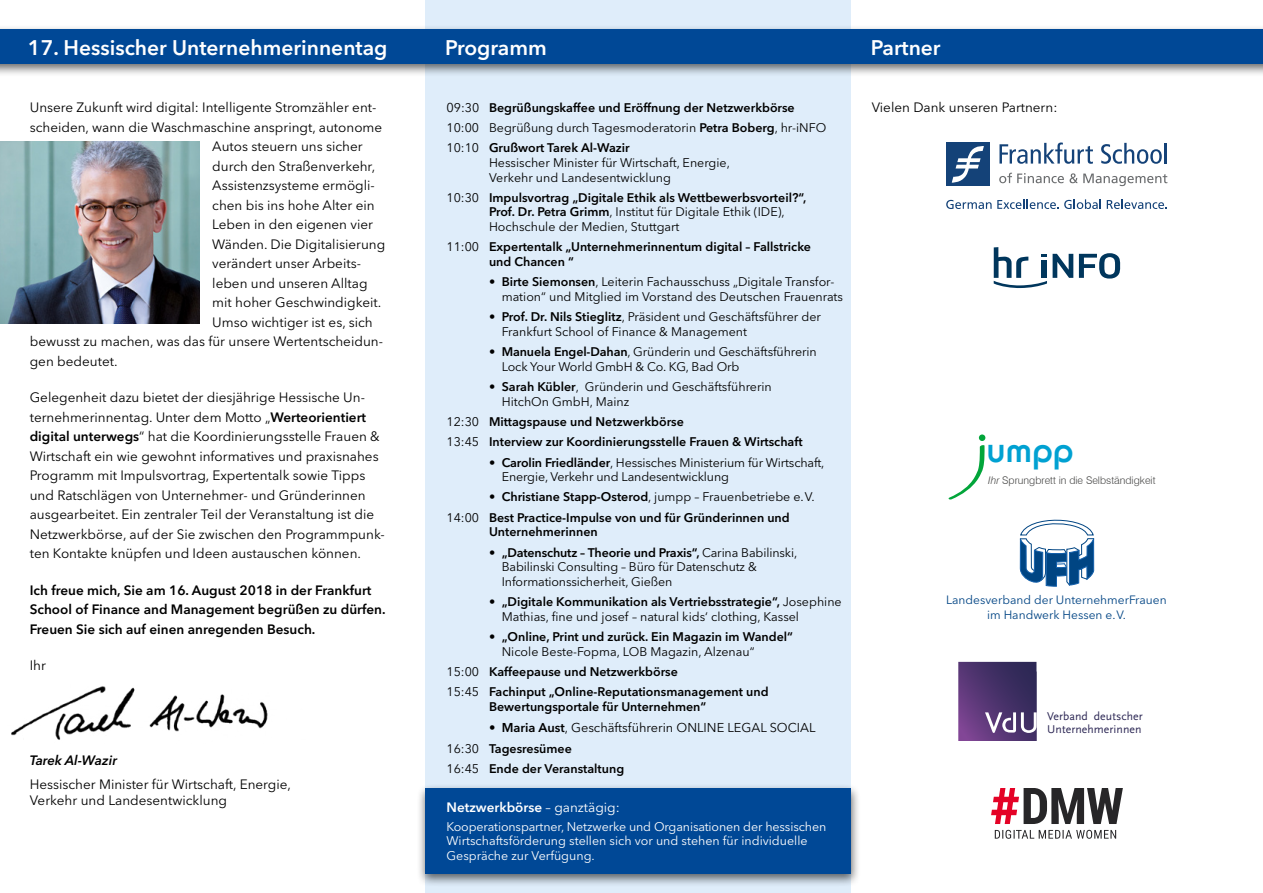
<style>
.page{position:relative;width:1263px;height:893px;background:#fff}
.page>*{position:absolute;margin:0;border:0;box-sizing:border-box;transform-origin:0 0}
.t1{font:700 34.35px "Bimini";color:#00a1d2}
.t2{font:600 21px "Avenir Next LT Pro";color:#fff}
.t3{font:13.5px/19.5px "Avenir Next LT Pro";color:#000}
.t4{font:600 13.5px/19.5px "Avenir Next LT Pro";color:#000}
.t5{font:600 13.5px "Avenir Next LT Pro";color:#fff}
.t6{font:italic 600 13.5px "Avenir Next LT Pro";color:#000}
.t7{font:12.75px "Avenir Next LT Pro";color:#000}
.t8{font:600 12.45px/20.2px "Avenir Next LT Pro";color:#000}
.t9{font:12.45px/14.7px "Avenir Next LT Pro";color:#000}
.t10{font:12.45px/14.7px "Avenir Next LT Pro";color:#fff}
.t11{font:12px/15px "Avenir Next LT Pro";color:#004484;text-align:center}
.t12{font:11.85px/12.3px "Scala Sans";letter-spacing:.005em;color:#2d2855}
.t13{font:300 10.5px "Swiss 721 BT";color:#484847}
.s1{font-weight:600}
.s2{font-weight:400;font-size:12.75px}
.s3{font-weight:400}
.s4{font-style:italic}
</style>
<div class="page">
<div style="left:425px;top:0;width:425px;height:893px;background:#dfedfa"></div>
<div style="left:0;top:25px;width:1263px;height:52px;background:#000;opacity:.6"></div>
<div style="left:0;top:30px;width:1263px;height:34px;background:#004896"></div>
<div style="left:416px;top:783px;width:444px;height:104px;background:#000;opacity:.6"></div>
<div style="left:425px;top:788px;width:426px;height:86px;background:#004896"></div>
<svg style="left:1020px;top:519px;width:74px;height:68px"></svg>
<img style="left:0;top:142px;width:199px;height:182px">
<svg style="left:948px;top:445px;width:37px;height:55px"></svg>
<div style="left:979px;top:434px;width:6px;height:7px;background:#02a53a;border-radius:50%"></div>
<svg style="left:958px;top:662px;width:79px;height:79px;background:#594177"></svg>
<svg style="left:995px;top:830px;width:121px;height:9px"></svg>
<svg style="left:991px;top:788px;width:132px;height:36px"></svg>
<svg style="left:1079px;top:253px;width:41px;height:26px"></svg>
<svg style="left:994px;top:247px;width:79px;height:41px"></svg>
<img style="left:11px;top:686px;width:257px;height:54px">
<div style="left:946px;top:142px;width:44px;height:44px;background:#144278"></div>
<svg style="left:952px;top:146px;width:32px;height:37px"></svg>
<svg style="left:999px;top:143px;width:94px;height:21px"></svg>
<svg style="left:1101px;top:143px;width:61px;height:21px"></svg>
<hr style="left:1165px;top:143px;width:2px;height:21px;background:#144278">
<svg style="left:999px;top:173px;width:168px;height:13px"></svg>
<svg style="left:946px;top:200px;width:45px;height:9px"></svg>
<svg style="left:997px;top:199px;width:104px;height:10px"></svg>
<svg style="left:1107px;top:199px;width:60px;height:10px"></svg>
<h2 class="t2" style="left:28px;top:35px;width:361px">17. Hessischer Unternehmerinnentag</h2>
<h2 class="t2" style="left:445px;top:35px;width:103px">Programm</h2>
<h2 class="t2" style="left:871px;top:35px;width:71px">Partner</h2>
<p class="t3" style="left:30px;top:98px;width:348px">Unsere Zukunft wird digital: Intelligente Stromzähler ent-</p>
<p class="t3" style="left:30px;top:117px;width:354px">scheiden, wann die Waschmaschine anspringt, autonome</p>
<p class="t3" style="left:212px;top:137px;width:152px">Autos steuern uns sicher</p>
<p class="t3" style="left:212px;top:156px;width:165px">durch den Straßenverkehr,</p>
<p class="t3" style="left:212px;top:176px;width:164px">Assistenzsysteme ermögli-</p>
<p class="t3" style="left:212px;top:195px;width:164px">chen bis ins hohe Alter ein</p>
<p class="t3" style="left:212px;top:215px;width:162px">Leben in den eigenen vier</p>
<p class="t3" style="left:212px;top:234px;width:174px">Wänden. Die Digitalisierung</p>
<p class="t3" style="left:212px;top:254px;width:150px">verändert unser Arbeits-</p>
<p class="t3" style="left:212px;top:273px;width:157px">leben und unseren Alltag</p>
<p class="t3" style="left:212px;top:293px;width:171px">mit hoher Geschwindigkeit.</p>
<p class="t3" style="left:212px;top:312px;width:162px">Umso wichtiger ist es, sich</p>
<p class="t3" style="left:30px;top:332px;width:355px">bewusst zu machen, was das für unsere Wertentscheidun-</p>
<p class="t3" style="left:30px;top:351px;width:89px">gen bedeutet.</p>
<p class="t3" style="left:30px;top:388px;width:357px">Gelegenheit dazu bietet der diesjährige Hessische Un&shy;ternehmerinnentag. Unter dem Motto „<span class="s1">Werteorientiert digital unterwegs</span>“ hat die Koordinierungsstelle Frauen &amp; Wirtschaft ein wie gewohnt informatives und praxisnahes Programm mit Impulsvortrag, Expertentalk sowie Tipps und Ratschlägen von Unternehmer- und Gründerinnen ausgearbeitet. Ein zentraler Teil der Veranstaltung ist die Netzwerkbörse, auf der Sie zwischen den Programmpunk&shy;ten Kontakte knüpfen und Ideen austauschen können.</p>
<p class="t4" style="left:30px;top:580px;width:357px">Ich freue mich, Sie am 16. August 2018 in der Frankfurt<br>School of Finance and Management begrüßen zu dürfen.<br>Freuen Sie sich auf einen anregenden Besuch.</p>
<p class="t3" style="left:30px;top:656px;width:18px">Ihr</p>
<p class="t6" style="left:30px;top:752px;width:89px">Tarek Al-Wazir</p>
<p class="t3" style="left:30px;top:777px;width:263px;line-height:15.8px">Hessischer Minister für Wirtschaft, Energie,<br>Verkehr und Landesentwicklung</p>
<p class="t8" style="left:446px;top:97px;width:381px"><span class="s2">0</span><span class="s3">9:30</span> Begrüßungskaffee und Eröffnung der Netzwerkbörse<br><span class="s3">10:00 Begrüßung durch Tagesmoderatorin</span> Petra Boberg<span class="s3">, hr-iNFO<br>10:10</span> Grußwort Tarek Al-Wazir</p>
<p class="t9" style="left:489px;top:155px;width:242px">Hessischer Minister für Wirtschaft, Energie,<br>Verkehr und Landesentwicklung</p>
<p class="t8" style="left:489px;top:190px;width:319px;line-height:14.7px;text-indent:-43px"><span class="s3">10:30</span> Impulsvortrag „Digitale Ethik als Wettbewerbsvorteil?“,<br>Prof. Dr. Petra Grimm<span class="s3">, Institut für Digitale Ethik (IDE),<br>Hochschule der Medien, Stuttgart</span></p>
<p class="t8" style="left:489px;top:240px;width:323px;line-height:14.7px;text-indent:-43px"><span class="s3">11:00</span> Expertentalk „Unternehmerinnentum digital – Fallstricke und Chancen “</p>
<p class="t9" style="left:502px;top:275px;width:343px;text-indent:-13px"><span class="s1">• Birte Siemonsen</span>, Leiterin Fachausschuss „Digitale Transfor&shy;mation“ und Mitglied im Vorstand des Deutschen Frauenrats</p>
<p class="t9" style="left:502px;top:310px;width:321px;text-indent:-13px"><span class="s1">• Prof. Dr. Nils Stieglitz</span>, Präsident und Geschäftsführer der<br>Frankfurt School of Finance &amp; Management</p>
<p class="t9" style="left:502px;top:345px;width:316px;text-indent:-13px"><span class="s1">• Manuela Engel-Dahan</span>, Gründerin und Geschäftsführerin<br>Lock Your World GmbH &amp; Co. KG, Bad Orb</p>
<p class="t9" style="left:502px;top:379px;width:272px;text-indent:-13px"><span class="s1">• Sarah Kübler</span>, Gründerin und Geschäftsführerin<br>HitchOn GmbH, Mainz</p>
<p class="t8" style="left:446px;top:412px;width:358px"><span class="s3">12:30</span> Mittagspause und Netzwerkbörse<br><span class="s3">13:45</span> Interview zur Koordinierungsstelle Frauen &amp; Wirtschaft</p>
<p class="t9" style="left:502px;top:455px;width:324px;text-indent:-13px"><span class="s1">• Carolin Friedländer</span>, Hessisches Ministerium für Wirtschaft,<br>Energie, Verkehr und Landesentwicklung</p>
<p class="t8" style="left:446px;top:487px;width:370px;text-indent:43px">• Christiane Stapp-Osterod<span class="s3">, jumpp – Frauenbetriebe e.V.<br>14:00</span> Best Practice-Impulse von und für Gründerinnen und</p>
<p class="t8" style="left:489px;top:522px;width:110px">Unternehmerinnen</p>
<p class="t9" style="left:502px;top:545px;width:297px;text-indent:-13px"><span class="s1">• „Datenschutz – Theorie und Praxis“,</span> Carina Babilinski,<br>Babilinski Consulting – Büro für Datenschutz &amp;<br>Informationssicherheit, Gießen</p>
<p class="t9" style="left:502px;top:595px;width:341px;text-indent:-13px"><span class="s1">• „Digitale Kommunikation als Vertriebsstrategie“,</span> Josephine<br>Mathias, fine und josef – natural kids‘ clothing, Kassel</p>
<p class="t8" style="left:489px;top:627px;width:305px">• „Online, Print und zurück. Ein Magazin im Wandel“</p>
<p class="t8" style="left:446px;top:641px;width:324px;text-indent:55px"><span class="s3">Nicole Beste-Fopma, LOB Magazin, Alzenau“<br>15:00</span> Kaffeepause und Netzwerkbörse<br><span class="s3">15:45</span> Fachinput „Online-Reputationsmanagement und</p>
<p class="t8" style="left:489px;top:696px;width:219px">Bewertungsportale für Unternehmen“</p>
<p class="t7" style="left:489px;top:720px;width:328px"><span class="s1">• Maria Aust</span>, Geschäftsführerin ONLINE LEGAL SOCIAL</p>
<p class="t8" style="left:446px;top:738px;width:179px"><span class="s3">16:30</span> Tagesresümee<br><span class="s3">16:45</span> Ende der Veranstaltung</p>
<p class="t5" style="left:446px;top:799px;width:175px">Netzwerkbörse <span class="s3">– ganztägig:</span></p>
<p class="t10" style="left:446px;top:819px;width:381px">Kooperationspartner, Netzwerke und Organisationen der hessischen<br>Wirtschaftsförderung stellen sich vor und stehen für individuelle<br>Gespräche zur Verfügung.</p>
<p class="t3" style="left:872px;top:98px;width:187px">Vielen Dank unseren Partnern:</p>
<h1 class="t1" style="left:988px;top:429px;width:87px">umpp</h1>
<p class="t13" style="left:988px;top:473px;width:169px"><span class="s4">Ihr</span> Sprungbrett in die Selbständigkeit</p>
<p class="t11" style="left:946px;top:593px;width:222px">Landesverband der UnternehmerFrauen im Handwerk Hessen e.V.</p>
<p class="t12" style="left:1047px;top:710px;width:97px">Verband deutscher<br>Unternehmerinnen</p>
</div>
